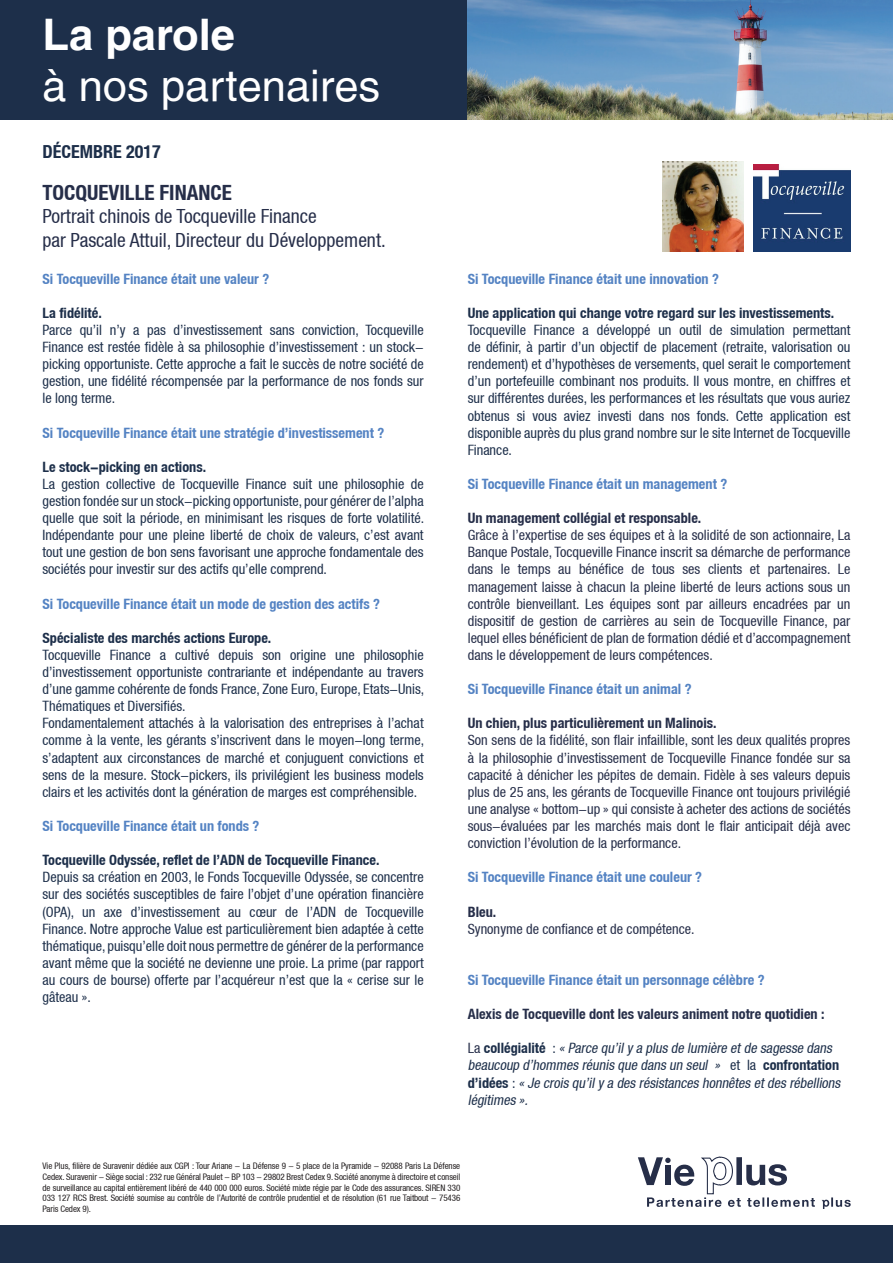
<style>
.page{position:relative;width:893px;height:1263px;background:#fff}
.page>*{position:absolute;margin:0;border:0;box-sizing:border-box;transform-origin:0 0}
.t1{font:43.5px "Helvetica LT";color:#fff}
.t2{font:700 43.5px "Helvetica LT";color:#fff}
.t3{font:700 condensed 21px "Helvetica Neue LT";color:#262e49}
.t4{font:condensed 19.5px/23.4px "Helvetica Neue LT";color:#262e49}
.t5{font:700 condensed 18px "Helvetica Neue LT";color:#1d2f4a}
.t6{font:condensed 14.25px/17.1px "Helvetica Neue LT";color:#1d2f4a;text-align:justify}
.t7{font:condensed 14.25px/17.1px "Helvetica Neue LT";color:#262e49;text-align:justify}
.t8{font:700 condensed 14.25px "Helvetica Neue LT";color:#5483c3}
.t9{font:700 condensed 14.25px "Helvetica Neue LT";color:#1d2f4a}
.t10{font:italic condensed 14.25px/17.1px "Helvetica Neue LT";color:#1d2f4a}
.t11{font:700 condensed 14.25px "Helvetica Neue LT";color:#262e49}
.t12{font:condensed 9px/10.8px "Helvetica Neue LT";letter-spacing:-.01em;color:#231f20;text-align:justify}
.s1{font-style:normal;color:#262e49}
.s2{font-weight:700;font-style:normal}
.s3{font-style:normal}
</style>
<div class="page">
<div style="left:0;top:0;width:468px;height:119px;background:#1d2f4a"></div>
<img style="left:468px;top:0;width:425px;height:119px">
<div style="left:0;top:1226px;width:893px;height:37px;background:#1d2f4a"></div>
<svg style="left:638px;top:1156px;width:177px;height:51px"></svg>
<svg style="left:822px;top:1197px;width:29px;height:12px"></svg>
<img style="left:753px;top:165px;width:97px;height:87px">
<img style="left:662px;top:161px;width:82px;height:91px">
<h1 class="t2" style="left:43px;top:8px;width:194px">La parole</h1>
<h1 class="t1" style="left:43px;top:60px;width:339px">à nos partenaires</h1>
<p class="t5" style="left:43px;top:140px;width:120px">DÉCEMBRE 2017</p>
<h2 class="t3" style="left:43px;top:180px;width:191px">TOCQUEVILLE FINANCE</h2>
<h3 class="t4" style="left:43px;top:205px;width:345px">Portrait chinois de Tocqueville Finance<br>par Pascale Attuil, Directeur du Développement.</h3>
<p class="t8" style="left:43px;top:270px;width:228px">Si Tocqueville Finance était une valeur ?</p>
<p class="t9" style="left:43px;top:304px;width:61px">La fidélité.</p>
<p class="t6" style="left:43px;top:321px;width:383px">Parce qu’il n’y a pas d’investissement sans conviction, Tocqueville Finance est restée fidèle à sa philosophie d’investissement : un stock&shy;picking opportuniste. Cette approche a fait le succès de notre société de gestion, une fidélité récompensée par la performance de nos fonds sur le long terme.</p>
<p class="t8" style="left:43px;top:424px;width:343px">Si Tocqueville Finance était une stratégie d’investissement ?</p>
<p class="t9" style="left:43px;top:458px;width:165px">Le stock-picking en actions.</p>
<p class="t6" style="left:43px;top:475px;width:383px">La gestion collective de Tocqueville Finance suit une philosophie de gestion fondée sur un stock-picking opportuniste, pour générer de l’alpha quelle que soit la période, en minimisant les risques de forte volatilité.<br>Indépendante pour une pleine liberté de choix de valeurs, c’est avant tout une gestion de bon sens favorisant une approche fondamentale des sociétés pour investir sur des actifs qu’elle comprend.</p>
<p class="t8" style="left:43px;top:595px;width:339px">Si Tocqueville Finance était un mode de gestion des actifs ?</p>
<p class="t9" style="left:43px;top:629px;width:230px">Spécialiste des marchés actions Europe.</p>
<p class="t6" style="left:43px;top:646px;width:383px;text-align:left">Tocqueville Finance a cultivé depuis son origine une philosophie d’investissement opportuniste contrariante et indépendante au travers d’une gamme cohérente de fonds France, Zone Euro, Europe, Etats-Unis, Thématiques et Diversifiés.<br>Fondamentalement attachés à la valorisation des entreprises à l’achat comme à la vente, les gérants s’inscrivent dans le moyen-long terme, s’adaptent aux circonstances de marché et conjuguent convictions et sens de la mesure. Stock-pickers, ils privilégient les business models clairs et les activités dont la génération de marges est compréhensible.</p>
<p class="t8" style="left:43px;top:817px;width:218px">Si Tocqueville Finance était un fonds ?</p>
<p class="t9" style="left:43px;top:851px;width:338px">Tocqueville Odyssée, reflet de l’ADN de Tocqueville Finance.</p>
<p class="t6" style="left:43px;top:869px;width:383px">Depuis sa création en 2003, le Fonds Tocqueville Odyssée, se concentre sur des sociétés susceptibles de faire l’objet d’une opération financière (OPA), un axe d’investissement au cœur de l’ADN de Tocqueville Finance. Notre approche Value est particulièrement bien adaptée à cette thématique, puisqu’elle doit nous permettre de générer de la performance avant même que la société ne devienne une proie. La prime (par rapport au cours de bourse) offerte par l’acquéreur n’est que la « cerise sur le gâteau ».</p>
<p class="t8" style="left:468px;top:270px;width:253px">Si Tocqueville Finance était une innovation ?</p>
<p class="t9" style="left:468px;top:304px;width:368px">Une application qui change votre regard sur les investissements.</p>
<p class="t6" style="left:468px;top:321px;width:384px">Tocqueville Finance a développé un outil de simulation permettant de définir, à partir d’un objectif de placement (retraite, valorisation ou rendement) et d’hypothèses de versements, quel serait le comportement d’un portefeuille combinant nos produits. Il vous montre, en chiffres et sur différentes durées, les performances et les résultats que vous auriez obtenus si vous aviez investi dans nos fonds. Cette application est disponible auprès du plus grand nombre sur le site Internet de Tocqueville Finance.</p>
<p class="t8" style="left:468px;top:475px;width:261px">Si Tocqueville Finance était un management ?</p>
<p class="t11" style="left:468px;top:509px;width:235px">Un management collégial et responsable.</p>
<p class="t7" style="left:468px;top:527px;width:384px">Grâce à l’expertise de ses équipes et à la solidité de son actionnaire, La Banque Postale, Tocqueville Finance inscrit sa démarche de performance dans le temps au bénéfice de tous ses clients et partenaires. Le management laisse à chacun la pleine liberté de leurs actions sous un contrôle bienveillant. Les équipes sont par ailleurs encadrées par un dispositif de gestion de carrières au sein de Tocqueville Finance, par lequel elles bénéficient de plan de formation dédié et d’accompagnement dans le développement de leurs compétences.</p>
<p class="t8" style="left:468px;top:680px;width:225px">Si Tocqueville Finance était un animal ?</p>
<p class="t11" style="left:468px;top:715px;width:250px">Un chien, plus particulièrement un Malinois.</p>
<p class="t7" style="left:468px;top:732px;width:384px">Son sens de la fidélité, son flair infaillible, sont les deux qualités propres à la philosophie d’investissement de Tocqueville Finance fondée sur sa capacité à dénicher les pépites de demain. Fidèle à ses valeurs depuis plus de 25 ans, les gérants de Tocqueville Finance ont toujours privilégié une analyse « bottom-up » qui consiste à acheter des actions de sociétés sous-évaluées par les marchés mais dont le flair anticipait déjà avec conviction l’évolution de la performance.</p>
<p class="t8" style="left:468px;top:869px;width:236px">Si Tocqueville Finance était une couleur ?</p>
<p class="t11" style="left:468px;top:903px;width:30px">Bleu.</p>
<p class="t7" style="left:468px;top:920px;width:228px">Synonyme de confiance et de compétence.</p>
<p class="t8" style="left:468px;top:971px;width:298px">Si Tocqueville Finance était un personnage célèbre ?</p>
<p class="t11" style="left:468px;top:1005px;width:358px">Alexis de Tocqueville dont les valeurs animent notre quotidien :</p>
<p class="t10" style="left:468px;top:1040px;width:377px"><span class="s1">L a</span> <span class="s2">c o l l é g i a l i t é</span> <span class="s3">:</span> « Parce qu’ily a plus de lumière etde sagesse dans beaucoup d’hommes réunis que dans un seul » <span class="s3">e t l a</span> <span class="s2">c o n f ro n ta t i o n d ’ i d é e s</span> <span class="s3">:</span> « Je crois qu’ily a des résistances honnêtes etdes rébellions légitimes ».</p>
<p class="t12" style="left:43px;top:1160px;width:419px">Vie Plus, filière de Suravenir dédiée aux CGPI : Tour Ariane - La Défense 9 - 5 place de la Pyramide - 92088 Paris La Défense Cedex. Suravenir - Siège social : 232 rue Général Paulet - BP 103 - 29802 Brest Cedex 9. Société anonyme à directoire et conseil de surveillance au capital entièrement libéré de 440 000 000 euros. Société mixte régie par le Code des assurances. SIREN 330<br>033 127 RCS Brest. Société soumise au contrôle de l’Autorité de contrôle prudentiel et de résolution (61 rue Taitbout - 75436<br>Paris Cedex 9).</p>
</div>
